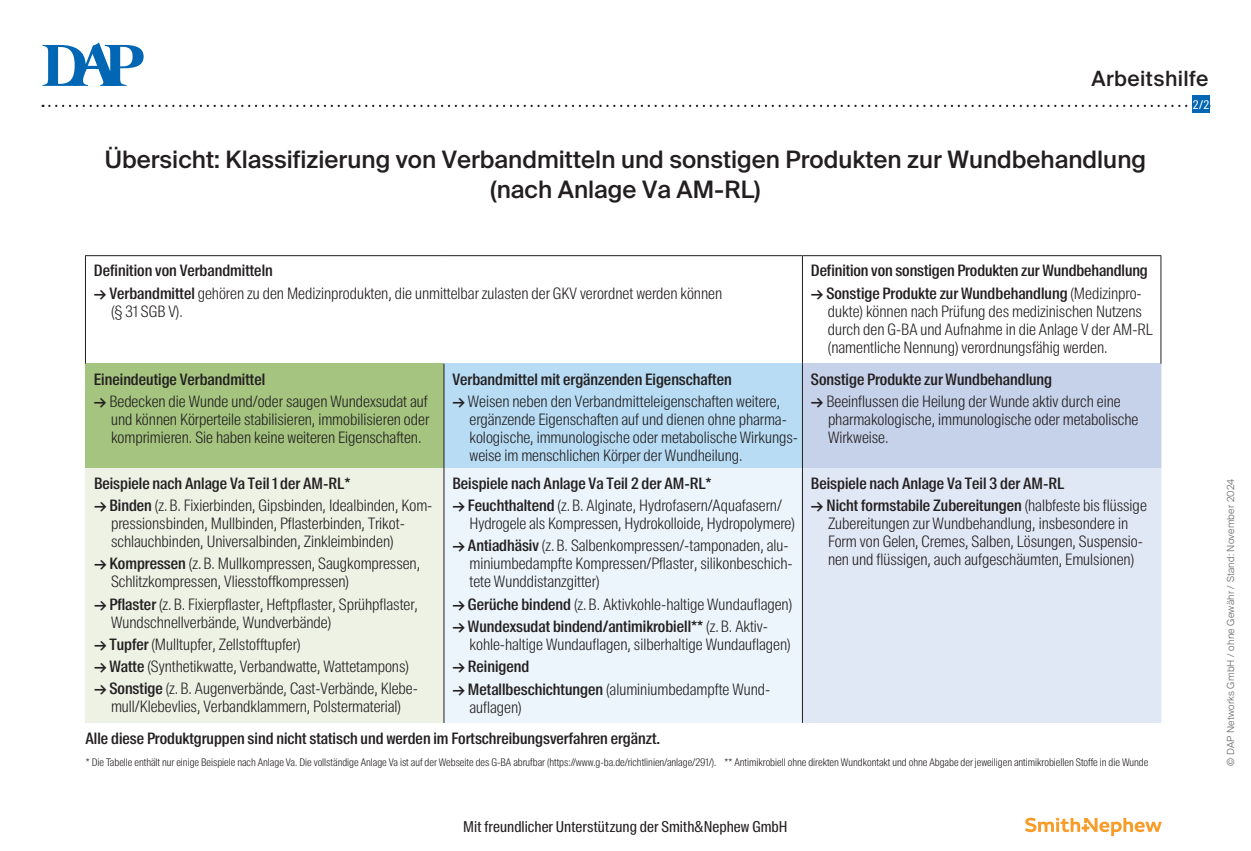
<style>
.page{position:relative;width:1251px;height:851px;background:#fff}
.page>*{position:absolute;margin:0;border:0;box-sizing:border-box;transform-origin:0 0}
.t1{font:500 24px/30px "Suisse Intl";color:#231f20;text-align:center}
.t2{font:500 21px "Suisse Intl";letter-spacing:.02em;color:#231f20}
.t3{font:300 15.75px/18px "Suisse Intl Cond";color:#231f20}
.t4{font:500 15.75px "Suisse Intl Cond";color:#231f20}
.t5{font:15px "Suisse Intl Cond";letter-spacing:.005em;color:#231f20}
.t6{font:12px "Suisse Intl Cond";color:#fff}
.t7{font:300 10.5px "Suisse Intl Cond";color:#231f20}
.t8{font:300 9.75px "Suisse Intl";letter-spacing:.02em;color:#636366}
.s1{font-weight:500}
</style>
<div class="page">
<svg style="left:43px;top:105px;width:1145px;height:2px"></svg>
<svg style="left:43px;top:43px;width:101px;height:43px"></svg>
<div style="left:1192px;top:96px;width:17px;height:17px;background:#0166b3"></div>
<div style="left:85px;top:364px;width:359px;height:104px;background:#a4c47f"></div>
<div style="left:444px;top:364px;width:358px;height:104px;background:#b7dcf4"></div>
<div style="left:802px;top:364px;width:358px;height:104px;background:#c6d2ea"></div>
<div style="left:85px;top:468px;width:359px;height:254px;background:#edf2e5"></div>
<div style="left:444px;top:468px;width:358px;height:254px;background:#ebf5fb"></div>
<div style="left:802px;top:468px;width:358px;height:254px;background:#e1e8f5"></div>
<hr style="left:801px;top:256px;width:1px;height:108px;background:#231f20">
<hr style="left:443px;top:364px;width:1px;height:104px;background:#231f20">
<hr style="left:801px;top:364px;width:1px;height:104px;background:#231f20">
<hr style="left:443px;top:468px;width:1px;height:254px;background:#231f20">
<hr style="left:801px;top:468px;width:1px;height:254px;background:#231f20">
<hr style="left:85px;top:255px;width:359px;height:1px;background:#231f20">
<hr style="left:85px;top:256px;width:1px;height:108px;background:#231f20">
<hr style="left:444px;top:255px;width:358px;height:1px;background:#231f20">
<hr style="left:802px;top:255px;width:358px;height:1px;background:#231f20">
<hr style="left:1160px;top:256px;width:1px;height:108px;background:#231f20">
<hr style="left:1160px;top:364px;width:1px;height:104px;background:#c6d2ea">
<hr style="left:1160px;top:468px;width:1px;height:254px;background:#e1e8f5">
<svg style="left:1025px;top:817px;width:136px;height:18px"></svg>
<h2 class="t2" style="left:1091px;top:66px;width:118px">Arbeitshilfe</h2>
<h1 class="t1" style="left:105px;top:144px;width:1042px">Übersicht: Klassifizierung von Verbandmitteln und sonstigen Produkten zur Wundbehandlung (nach Anlage Va AM-RL)</h1>
<p class="t6" style="left:1192px;top:97px;width:18px">2/2</p>
<p class="t4" style="left:94px;top:261px;width:180px">Definition von Verbandmitteln</p>
<p class="t3" style="left:111px;top:284px;width:612px;text-indent:-17px"><span class="s1">→ Verbandmittel</span> gehören zu den Medizinprodukten, die unmittelbar zulasten der GKV verordnet werden können (§ 31 SGB V).</p>
<p class="t4" style="left:94px;top:370px;width:173px">Eineindeutige Verbandmittel</p>
<p class="t3" style="left:111px;top:392px;width:320px;text-align:justify;text-indent:-17px"><span class="s1">→</span> Bedecken die Wunde und/oder saugen Wundexsudat auf und können Körperteile stabilisieren, immobilisieren oder komprimieren. Sie haben keine weiteren Eigenschaften.</p>
<p class="t4" style="left:94px;top:474px;width:258px">Beispiele nach Anlage Va Teil 1 der AM-RL*</p>
<p class="t3" style="left:111px;top:496px;width:323px;text-indent:-17px"><span class="s1">→ Binden</span> (z.B. Fixierbinden, Gipsbinden, Idealbinden, Kom&shy;pressionsbinden, Mullbinden, Pflasterbinden, Trikot&shy;schlauchbinden, Universalbinden, Zinkleimbinden)</p>
<p class="t3" style="left:111px;top:554px;width:310px;text-indent:-17px"><span class="s1">→ Kompressen</span> (z.B. Mullkompressen, Saugkompressen,<br>Schlitzkompressen, Vliesstoffkompressen)</p>
<p class="t3" style="left:111px;top:595px;width:308px;text-indent:-17px"><span class="s1">→ Pflaster</span> (z.B. Fixierpflaster, Heftpflaster, Sprühpflaster,<br>Wundschnellverbände, Wundverbände)</p>
<p class="t3" style="left:94px;top:635px;width:208px"><span class="s1">→ Tupfer</span> (Mulltupfer, Zellstofftupfer)</p>
<p class="t3" style="left:94px;top:657px;width:316px"><span class="s1">→ Watte</span> (Synthetikwatte, Verbandwatte, Wattetampons)</p>
<p class="t3" style="left:94px;top:679px;width:325px;text-align:center"><span class="s1">→ Sonstige</span> (z.B. Augenverbände, Cast-Verbände, Klebe&shy;mull/Klebevlies, Verbandklammern, Polstermaterial)</p>
<p class="t4" style="left:452px;top:370px;width:281px">Verbandmittel mit ergänzenden Eigenschaften</p>
<p class="t3" style="left:469px;top:392px;width:330px;text-indent:-17px"><span class="s1">→</span> Weisen neben den Verbandmitteleigenschaften weitere, ergänzende Eigenschaften auf und dienen ohne pharma&shy;kologische, immunologische oder metabolische Wirkungs&shy;weise im menschlichen Körper der Wundheilung.</p>
<p class="t4" style="left:452px;top:474px;width:261px">Beispiele nach Anlage Va Teil 2 der AM-RL*</p>
<p class="t3" style="left:469px;top:496px;width:327px;text-indent:-17px"><span class="s1">→ Feuchthaltend</span> (z.B. Alginate, Hydrofasern/Aquafasern/<br>Hydrogele als Kompressen, Hydrokolloide, Hydropolymere)</p>
<p class="t3" style="left:469px;top:536px;width:324px;text-indent:-17px"><span class="s1">→ Antiadhäsiv</span> (z.B. Salbenkompressen/-tamponaden, alu&shy;miniumbedampfte Kompressen/Pflaster, silikonbeschich&shy;tete Wunddistanzgitter)</p>
<p class="t3" style="left:452px;top:595px;width:341px"><span class="s1">→ Gerüche bindend</span> (z.B. Aktivkohle-haltige Wundauflagen)</p>
<p class="t3" style="left:469px;top:617px;width:322px;text-indent:-17px"><span class="s1">→ Wundexsudat bindend/antimikrobiell**</span> (z.B. Aktiv&shy;kohle-haltige Wundauflagen, silberhaltige Wundauflagen)</p>
<p class="t4" style="left:452px;top:657px;width:78px">→ Reinigend</p>
<p class="t3" style="left:469px;top:680px;width:302px;text-indent:-17px"><span class="s1">→ Metallbeschichtungen</span> (aluminiumbedampfte Wund&shy;auflagen)</p>
<p class="t4" style="left:85px;top:729px;width:576px">Alle diese Produktgruppen sind nicht statisch und werden im Fortschreibungsverfahren ergänzt.</p>
<p class="t4" style="left:810px;top:261px;width:338px">Definition von sonstigen Produkten zur Wundbehandlung</p>
<p class="t3" style="left:827px;top:284px;width:326px;text-indent:-17px"><span class="s1">→ Sonstige Produkte zur Wundbehandlung</span> (Medizinpro&shy;dukte) können nach Prüfung des medizinischen Nutzens durch den G-BA und Aufnahme in die Anlage V der AM-RL (namentliche Nennung) verordnungsfähig werden.</p>
<p class="t4" style="left:810px;top:370px;width:243px">Sonstige Produkte zur Wundbehandlung</p>
<p class="t3" style="left:827px;top:392px;width:312px;text-indent:-17px"><span class="s1">→</span> Beeinflussen die Heilung der Wunde aktiv durch eine pharmakologische, immunologische oder metabolische<br>Wirkweise.</p>
<p class="t4" style="left:810px;top:474px;width:255px">Beispiele nach Anlage Va Teil 3 der AM-RL</p>
<p class="t3" style="left:827px;top:496px;width:320px;text-indent:-17px"><span class="s1">→ Nicht formstabile Zubereitungen</span> (halbfeste bis flüssige Zubereitungen zur Wundbehandlung, insbesondere in Form von Gelen, Cremes, Salben, Lösungen, Suspensio&shy;nen und flüssigen, auch aufgeschäumten, Emulsionen)</p>
<p class="t7" style="left:86px;top:755px;width:1063px">* Die Tabelle enthält nur einige Beispiele nach Anlage Va. Die vollständige Anlage Va ist auf der Webseite des G-BA abrufbar (https://www.g-ba.de/richtlinien/anlage/291/). ** Antimikrobiell ohne direkten Wundkontakt und ohne Abgabe der jeweiligen antimikrobiellen Stoffe in die Wunde</p>
<p class="t5" style="left:463px;top:817px;width:326px">Mit freundlicher Unterstützung der Smith&amp;Nephew GmbH</p>
<p class="t8" style="left:1224px;top:765px;width:289px;rotate:-90deg">© DAP Networks GmbH / ohne Gewähr / Stand: November 2024</p>
</div>
